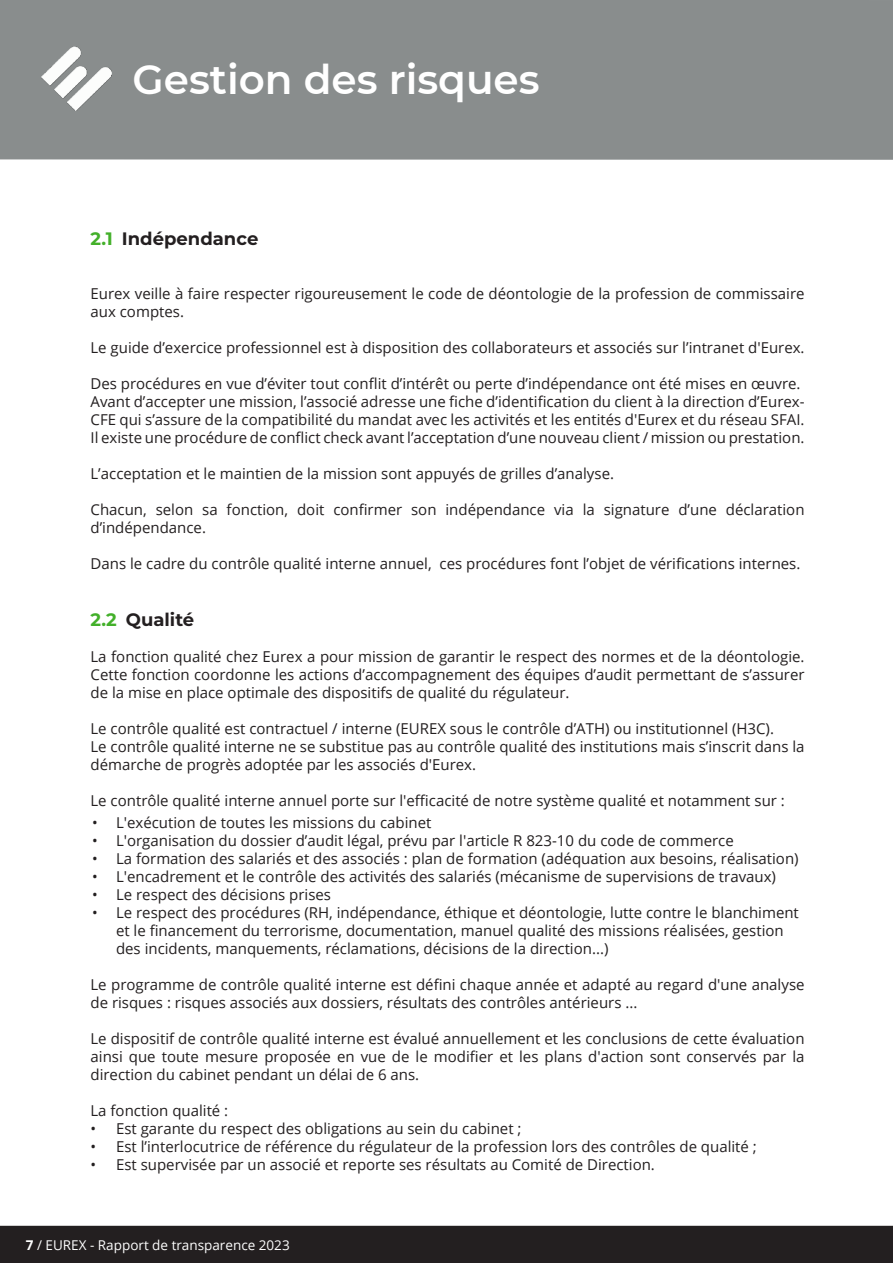
<style>
.page{position:relative;width:893px;height:1263px;background:#fff}
.page>*{position:absolute;margin:0;border:0;box-sizing:border-box;transform-origin:0 0}
.t1{font:600 40.5px "Montserrat";color:#fff}
.t2{font:700 18px "Montserrat";color:#231f20}
.t3{font:15px/18px "Open Sans";color:#231f20}
.t4{font:13.5px "Open Sans";color:#fff}
.s1{color:#43b02a}
.s2{font-weight:700}
</style>
<div class="page">
<div style="left:0;top:1226px;width:893px;height:37px;background:#231f20"></div>
<div style="left:0;top:0;width:893px;height:160px;background:#898d8d"></div>
<img style="left:42px;top:46px;width:69px;height:65px">
<h1 class="t1" style="left:133px;top:63px;width:409px">Gestion des risques</h1>
<p class="t2" style="left:91px;top:230px;width:169px"><span class="s1">2.1</span> Indépendance</p>
<p class="t3" style="left:91px;top:286px;width:715px">Eurex veille à faire respecter rigoureusement le code de déontologie de la profession de commissaire aux comptes.</p>
<p class="t3" style="left:91px;top:340px;width:716px">Le guide d’exercice professionnel est à disposition des collaborateurs et associés sur l’intranet d'Eurex.</p>
<p class="t3" style="left:91px;top:374px;width:716px">Des procédures en vue d’éviter tout conflit d’intérêt ou perte d’indépendance ont été mises en œuvre.<br>Avant d’accepter une mission, l’associé adresse une fiche d’identification du client à la direction d’Eurex-CFE qui s’assure de la compatibilité du mandat avec les activités et les entités d'Eurex et du réseau SFAI.<br>Il existe une procédure de conflict check avant l’acceptation d’une nouveau client / mission ou prestation.</p>
<p class="t3" style="left:91px;top:466px;width:525px">L’acceptation et le maintien de la mission sont appuyés de grilles d’analyse.</p>
<p class="t3" style="left:91px;top:500px;width:715px">Chacun, selon sa fonction, doit confirmer son indépendance via la signature d’une déclaration d’indépendance.</p>
<p class="t3" style="left:91px;top:554px;width:711px">Dans le cadre du contrôle qualité interne annuel, ces procédures font l’objet de vérifications internes.</p>
<p class="t2" style="left:91px;top:612px;width:105px"><span class="s1">2.2</span> Qualité</p>
<p class="t3" style="left:91px;top:649px;width:715px;text-align:justify">La fonction qualité chez Eurex a pour mission de garantir le respect des normes et de la déontologie.<br>Cette fonction coordonne les actions d’accompagnement des équipes d’audit permettant de s’assurer de la mise en place optimale des dispositifs de qualité du régulateur.</p>
<p class="t3" style="left:91px;top:719px;width:715px">Le contrôle qualité est contractuel / interne (EUREX sous le contrôle d’ATH) ou institutionnel (H3C).<br>Le contrôle qualité interne ne se substitue pas au contrôle qualité des institutions mais s’inscrit dans la démarche de progrès adoptée par les associés d'Eurex.</p>
<p class="t3" style="left:91px;top:791px;width:696px">Le contrôle qualité interne annuel porte sur l'efficacité de notre système qualité et notamment sur :</p>
<p class="t3" style="left:92px;top:815px;width:341px">• L'exécution de toutes les missions du cabinet</p>
<p class="t3" style="left:92px;top:833px;width:643px">• L'organisation du dossier d’audit légal, prévu par l'article R 823-10 du code de commerce</p>
<p class="t3" style="left:92px;top:849px;width:708px">• La formation des salariés et des associés : plan de formation (adéquation aux besoins, réalisation)</p>
<p class="t3" style="left:92px;top:867px;width:685px">• L'encadrement et le contrôle des activités des salariés (mécanisme de supervisions de travaux)</p>
<p class="t3" style="left:92px;top:887px;width:241px">• Le respect des décisions prises</p>
<p class="t3" style="left:116px;top:903px;width:684px;text-indent:-24px">• Le respect des procédures (RH, indépendance, éthique et déontologie, lutte contre le blanchiment et le financement du terrorisme, documentation, manuel qualité des missions réalisées, gestion des incidents, manquements, réclamations, décisions de la direction...)</p>
<p class="t3" style="left:91px;top:975px;width:715px">Le programme de contrôle qualité interne est défini chaque année et adapté au regard d'une analyse de risques : risques associés aux dossiers, résultats des contrôles antérieurs ...</p>
<p class="t3" style="left:91px;top:1031px;width:715px;text-align:justify">Le dispositif de contrôle qualité interne est évalué annuellement et les conclusions de cette évaluation ainsi que toute mesure proposée en vue de le modifier et les plans d'action sont conservés par la direction du cabinet pendant un délai de 6 ans.</p>
<p class="t3" style="left:91px;top:1103px;width:139px">La fonction qualité :</p>
<p class="t3" style="left:91px;top:1119px;width:432px">• Est garante du respect des obligations au sein du cabinet ;</p>
<p class="t3" style="left:91px;top:1137px;width:668px">• Est l’interlocutrice de référence du régulateur de la profession lors des contrôles de qualité ;</p>
<p class="t3" style="left:91px;top:1157px;width:566px">• Est supervisée par un associé et reporte ses résultats au Comité de Direction.</p>
<p class="t4" style="left:26px;top:1240px;width:265px"><span class="s2">7</span> / EUREX - Rapport de transparence 2023</p>
</div>
